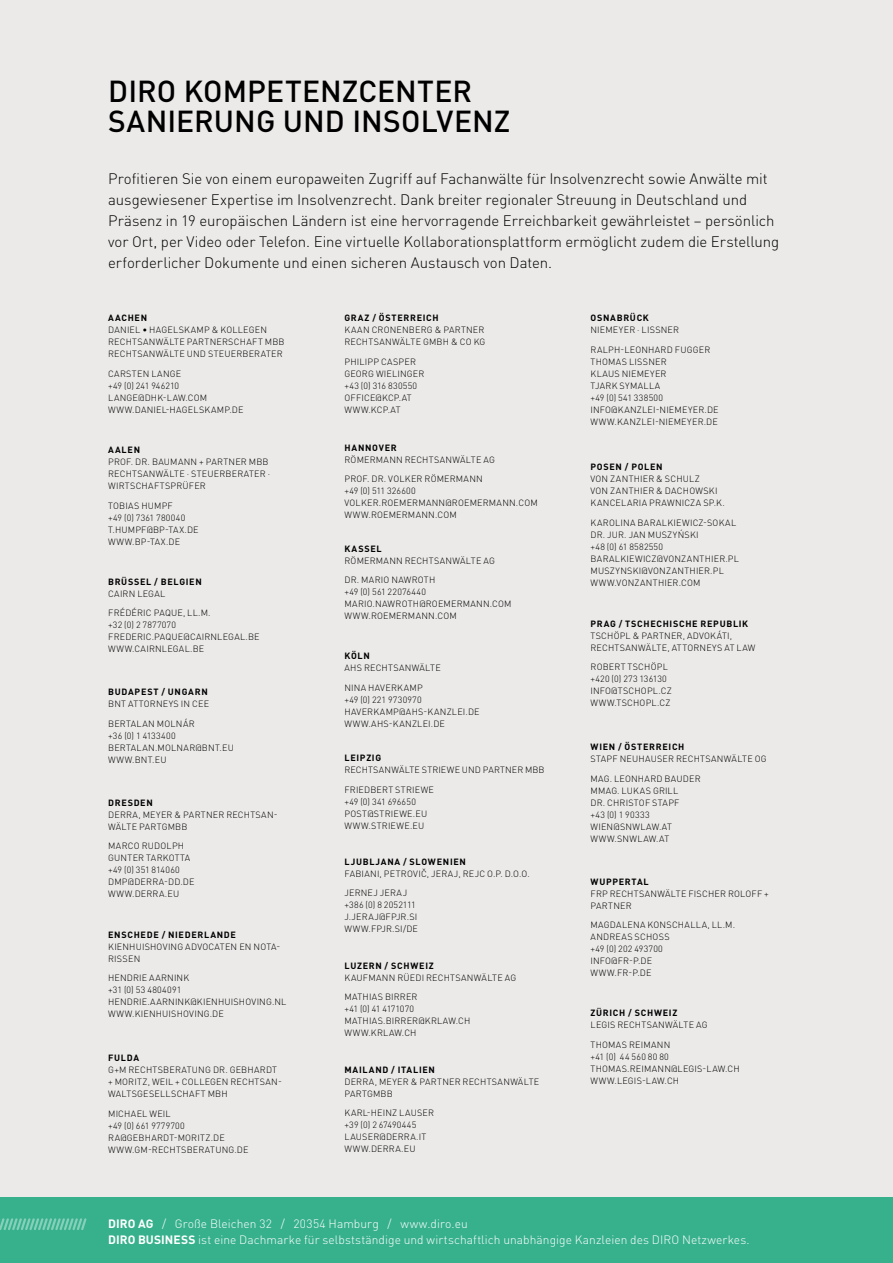
<style>
.page{position:relative;width:893px;height:1263px;background:#ebeae9}
.page>*{position:absolute;margin:0;border:0;box-sizing:border-box;transform-origin:0 0}
.t1{font:500 30px/30px "DIN Pro";color:#000}
.t2{font:300 15px/21px "DIN Pro";letter-spacing:-.005em;color:#000}
.t3{font:300 12px/16.4px "DIN Pro";letter-spacing:.005em;color:#fff}
.t4{font:300 9px/12px "DIN Pro";letter-spacing:.025em;color:#000}
.t5{font:700 9px "DIN Pro";letter-spacing:.08em;color:#000}
.s1{font-weight:700}
</style>
<div class="page">
<div style="left:0;top:1198px;width:893px;height:65px;background:#37b18c"></div>
<svg style="left:0;top:1218px;width:87px;height:12px"></svg>
<h1 class="t1" style="left:108px;top:75px;width:404px">DIRO KOMPETENZCENTER<br>SANIERUNG UND INSOLVENZ</h1>
<p class="t2" style="left:108px;top:168px;width:673px">Profitieren Sie von einem europaweiten Zugriff auf Fachanwälte für Insolvenzrecht sowie Anwälte mit ausgewiesener Expertise im Insolvenzrecht. Dank breiter regionaler Streuung in Deutschland und Präsenz in 19 europäischen Ländern ist eine hervorragende Erreichbarkeit gewährleistet – persönlich vor Ort, per Video oder Telefon. Eine virtuelle Kollaborationsplattform ermöglicht zudem die Erstellung erforderlicher Dokumente und einen sicheren Austausch von Daten.</p>
<p class="t5" style="left:108px;top:312px;width:40px">AACHEN</p>
<p class="t4" style="left:108px;top:324px;width:178px">DANIEL • HAGELSKAMP &amp; KOLLEGEN<br>RECHTSANWÄLTE PARTNERSCHAFT MBB<br>RECHTSANWÄLTE UND STEUERBERATER</p>
<p class="t4" style="left:108px;top:367px;width:137px">CARSTEN LANGE<br>+49 (0) 241 946210<br>LANGE@DHK-LAW.COM<br>WWW.DANIEL-HAGELSKAMP.DE</p>
<p class="t5" style="left:108px;top:444px;width:33px">AALEN</p>
<p class="t4" style="left:108px;top:455px;width:163px">PROF. DR. BAUMANN + PARTNER MBB<br>RECHTSANWÄLTE · STEUERBERATER ·<br>WIRTSCHAFTSPRÜFER</p>
<p class="t4" style="left:108px;top:499px;width:92px">TOBIAS HUMPF<br>+49 (0) 7361 780040<br>T.HUMPF@BP-TAX.DE<br>WWW.BP-TAX.DE</p>
<p class="t5" style="left:108px;top:575px;width:95px">BRÜSSEL / BELGIEN</p>
<p class="t4" style="left:108px;top:583px;width:104px;line-height:19.5px">CAIRN LEGAL<br>FRÉDÉRIC PAQUE, LL.M.</p>
<p class="t4" style="left:108px;top:619px;width:153px">+32 (0) 2 7877070<br>FREDERIC.PAQUE@CAIRNLEGAL.BE<br>WWW.CAIRNLEGAL.BE</p>
<p class="t5" style="left:108px;top:686px;width:101px">BUDAPEST / UNGARN</p>
<p class="t4" style="left:108px;top:694px;width:102px;line-height:19.5px">BNT ATTORNEYS IN CEE<br>BERTALAN MOLNÁR</p>
<p class="t4" style="left:108px;top:729px;width:127px">+36 (0) 1 4133400<br>BERTALAN.MOLNAR@BNT.EU<br>WWW.BNT.EU</p>
<p class="t5" style="left:108px;top:796px;width:46px">DRESDEN</p>
<p class="t4" style="left:108px;top:808px;width:171px">DERRA, MEYER &amp; PARTNER RECHTSAN-<br>WÄLTE PARTGMBB</p>
<p class="t4" style="left:108px;top:840px;width:88px">MARCO RUDOLPH<br>GUNTER TARKOTTA +49 (0) 351 814060<br>DMP@DERRA-DD.DE<br>WWW.DERRA.EU</p>
<p class="t5" style="left:108px;top:928px;width:129px">ENSCHEDE / NIEDERLANDE</p>
<p class="t4" style="left:108px;top:940px;width:174px">KIENHUISHOVING ADVOCATEN EN NOTA-<br>RISSEN</p>
<p class="t4" style="left:108px;top:972px;width:180px">HENDRIE AARNINK<br>+31 (0) 53 4804091<br>HENDRIE.AARNINK@KIENHUISHOVING.NL<br>WWW.KIENHUISHOVING.DE</p>
<p class="t5" style="left:108px;top:1052px;width:32px">FULDA</p>
<p class="t4" style="left:108px;top:1063px;width:175px">G+M RECHTSBERATUNG DR. GEBHARDT + MORITZ, WEIL + COLLEGEN RECHTSAN-<br>WALTSGESELLSCHAFT MBH</p>
<p class="t4" style="left:108px;top:1107px;width:142px">MICHAEL WEIL<br>+49 (0) 661 9779700<br>RA@GEBHARDT-MORITZ.DE<br>WWW.GM-RECHTSBERATUNG.DE</p>
<p class="t5" style="left:344px;top:312px;width:96px">GRAZ / ÖSTERREICH</p>
<p class="t4" style="left:344px;top:324px;width:142px">KAAN CRONENBERG &amp; PARTNER<br>RECHTSANWÄLTE GMBH &amp; CO KG</p>
<p class="t4" style="left:344px;top:355px;width:82px">PHILIPP CASPER<br>GEORG WIELINGER +43 (0) 316 830550<br>OFFICE@KCP.AT<br>WWW.KCP.AT</p>
<p class="t5" style="left:344px;top:441px;width:54px">HANNOVER</p>
<p class="t4" style="left:344px;top:449px;width:152px;line-height:19.5px">RÖMERMANN RECHTSANWÄLTE AG<br>PROF. DR. VOLKER RÖMERMANN</p>
<p class="t4" style="left:344px;top:485px;width:195px">+49 (0) 511 326600<br>VOLKER.ROEMERMANN@ROEMERMANN.COM<br>WWW.ROEMERMANN.COM</p>
<p class="t5" style="left:344px;top:542px;width:39px">KASSEL</p>
<p class="t4" style="left:344px;top:550px;width:152px;line-height:19.5px">RÖMERMANN RECHTSANWÄLTE AG<br>DR. MARIO NAWROTH</p>
<p class="t4" style="left:344px;top:586px;width:169px">+49 (0) 561 22076440<br>MARIO.NAWROTH@ROEMERMANN.COM<br>WWW.ROEMERMANN.COM</p>
<p class="t5" style="left:344px;top:650px;width:27px">KÖLN</p>
<p class="t4" style="left:344px;top:658px;width:98px;line-height:19.5px">AHS RECHTSANWÄLTE<br>NINA HAVERKAMP</p>
<p class="t4" style="left:344px;top:693px;width:137px">+49 (0) 221 9730970<br>HAVERKAMP@AHS-KANZLEI.DE<br>WWW.AHS-KANZLEI.DE</p>
<p class="t5" style="left:344px;top:752px;width:38px">LEIPZIG</p>
<p class="t4" style="left:344px;top:760px;width:202px;line-height:19.5px">RECHTSANWÄLTE STRIEWE UND PARTNER MBB<br>FRIEDBERT STRIEWE</p>
<p class="t4" style="left:344px;top:795px;width:84px">+49 (0) 341 696650<br>POST@STRIEWE.EU<br>WWW.STRIEWE.EU</p>
<p class="t5" style="left:344px;top:855px;width:123px">LJUBLJANA / SLOWENIEN</p>
<p class="t4" style="left:344px;top:863px;width:187px;line-height:19.5px">FABIANI, PETROVIČ, JERAJ, REJC O.P. D.O.O.<br>JERNEJ JERAJ</p>
<p class="t4" style="left:344px;top:898px;width:75px">+386 (0) 8 2052111<br>J.JERAJ@FPJR.SI<br>WWW.FPJR.SI/DE</p>
<p class="t5" style="left:344px;top:959px;width:91px">LUZERN / SCHWEIZ</p>
<p class="t4" style="left:344px;top:967px;width:173px;line-height:19.5px">KAUFMANN RÜEDI RECHTSANWÄLTE AG<br>MATHIAS BIRRER</p>
<p class="t4" style="left:344px;top:1003px;width:128px">+41 (0) 41 4171070<br>MATHIAS.BIRRER@KRLAW.CH<br>WWW.KRLAW.CH</p>
<p class="t5" style="left:344px;top:1063px;width:92px">MAILAND / ITALIEN</p>
<p class="t4" style="left:344px;top:1075px;width:196px">DERRA, MEYER &amp; PARTNER RECHTSANWÄLTE<br>PARTGMBB</p>
<p class="t4" style="left:344px;top:1106px;width:91px">KARL-HEINZ LAUSER +39 (0) 2 67490445<br>LAUSER@DERRA.IT<br>WWW.DERRA.EU</p>
<p class="t5" style="left:590px;top:312px;width:60px">OSNABRÜCK</p>
<p class="t4" style="left:590px;top:320px;width:121px;line-height:19.5px">NIEMEYER · LISSNER<br>RALPH-LEONHARD FUGGER</p>
<p class="t4" style="left:590px;top:355px;width:130px">THOMAS LISSNER<br>KLAUS NIEMEYER<br>TJARK SYMALLA<br>+49 (0) 541 338500<br>INFO@KANZLEI-NIEMEYER.DE<br>WWW.KANZLEI-NIEMEYER.DE</p>
<p class="t5" style="left:590px;top:461px;width:74px">POSEN / POLEN</p>
<p class="t4" style="left:590px;top:473px;width:136px">VON ZANTHIER &amp; SCHULZ<br>VON ZANTHIER &amp; DACHOWSKI<br>KANCELARIA PRAWNICZA SP.K.</p>
<p class="t4" style="left:590px;top:516px;width:150px">KAROLINA BARALKIEWICZ-SOKAL<br>DR. JUR. JAN MUSZYŃSKI<br>+48 (0) 61 8582550<br>BARALKIEWICZ@VONZANTHIER.PL<br>MUSZYNSKI@VONZANTHIER.PL<br>WWW.VONZANTHIER.COM</p>
<p class="t5" style="left:590px;top:617px;width:159px">PRAG / TSCHECHISCHE REPUBLIK</p>
<p class="t4" style="left:590px;top:629px;width:166px">TSCHÖPL &amp; PARTNER, ADVOKÁTI,<br>RECHTSANWÄLTE, ATTORNEYS AT LAW</p>
<p class="t4" style="left:590px;top:661px;width:83px">ROBERT TSCHÖPL +420 (0) 273 136130<br>INFO@TSCHOPL.CZ<br>WWW.TSCHOPL.CZ</p>
<p class="t5" style="left:590px;top:741px;width:95px">WIEN / ÖSTERREICH</p>
<p class="t4" style="left:590px;top:749px;width:178px;line-height:19.5px">STAPF NEUHAUSER RECHTSANWÄLTE OG<br>MAG. LEONHARD BAUDER</p>
<p class="t4" style="left:590px;top:784px;width:90px">MMAG. LUKAS GRILL<br>DR. CHRISTOF STAPF +43 (0) 1 90333<br>WIEN@SNWLAW.AT<br>WWW.SNWLAW.AT</p>
<p class="t5" style="left:590px;top:875px;width:60px">WUPPERTAL</p>
<p class="t4" style="left:590px;top:887px;width:180px">FRP RECHTSANWÄLTE FISCHER ROLOFF +<br>PARTNER</p>
<p class="t4" style="left:590px;top:918px;width:146px">MAGDALENA KONSCHALLA, LL.M.<br>ANDREAS SCHOSS<br>+49 (0) 202 493700<br>INFO@FR-P.DE<br>WWW.FR-P.DE</p>
<p class="t5" style="left:590px;top:1007px;width:88px">ZÜRICH / SCHWEIZ</p>
<p class="t4" style="left:590px;top:1015px;width:119px;line-height:19.5px">LEGIS RECHTSANWÄLTE AG<br>THOMAS REIMANN</p>
<p class="t4" style="left:590px;top:1050px;width:151px">+41 (0) 44 560 80 80<br>THOMAS.REIMANN@LEGIS-LAW.CH<br>WWW.LEGIS-LAW.CH</p>
<h3 class="t3" style="left:108px;top:1214px;width:643px"><span class="s1">DIRO AG</span> / Große Bleichen 32 / 20354 Hamburg / www.diro.eu<br><span class="s1">DIRO BUSINESS</span> ist eine Dachmarke für selbstständige und wirtschaftlich unabhängige Kanzleien des DIRO Netzwerkes.</h3>
</div>
